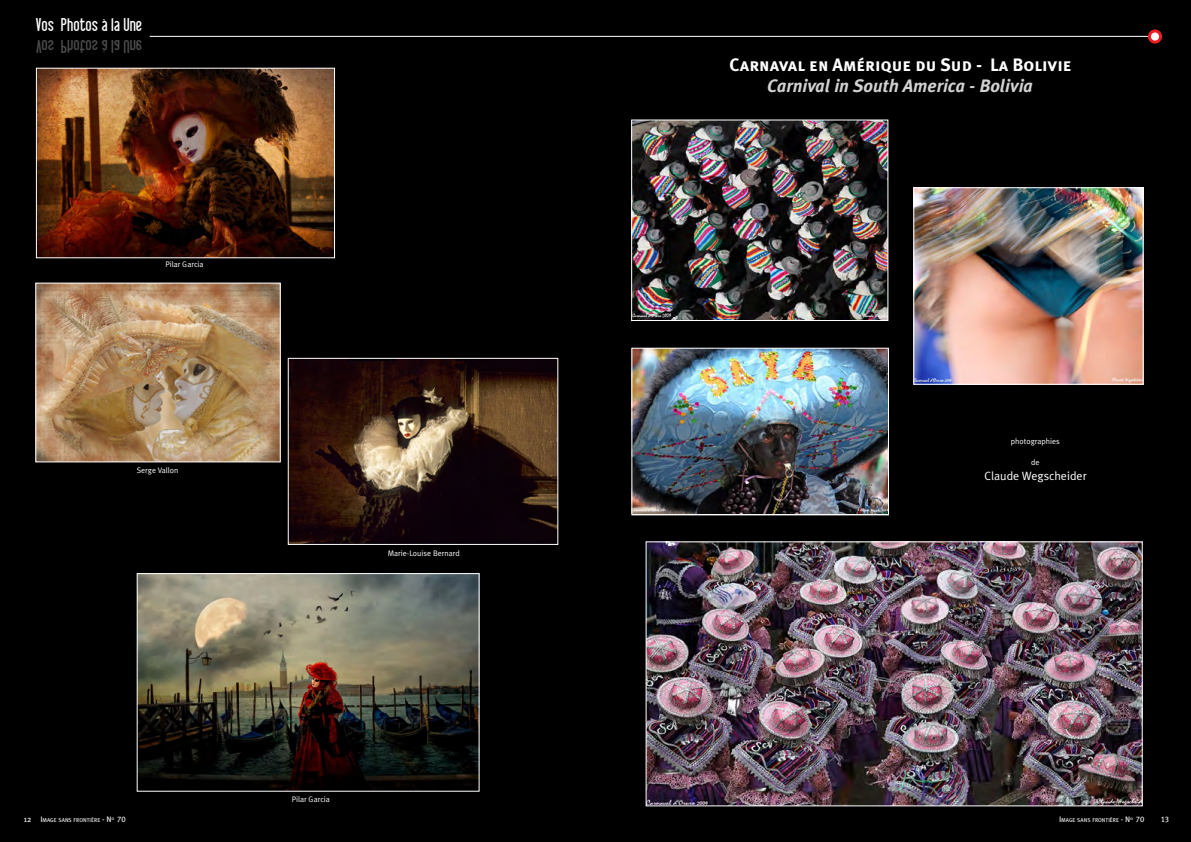
<style>
.page{position:relative;width:1191px;height:842px;background:#000}
.page>*{position:absolute;margin:0;border:0;box-sizing:border-box;transform-origin:0 0}
.t1{font:18px "Meta Plus Bold Caps";color:#fff}
.t2{font:italic 700 18px "Meta Plus";color:#d2d2d2}
.t3{font:18px "Libel Suit";color:#fff}
.t4{font:12px "Meta Plus Normal";color:#fff}
.t5{font:8px "Meta Plus Normal";color:#fff}
.t6{font:8px "Meta Plus Book Caps";color:#fff}
.t7{font:5.6px "Meta Plus";letter-spacing:.005em;color:#fff}
.s1{font-size:8px}
.s2{font-family:"Meta Plus Book Caps";font-size:8px}
</style>
<div class="page">
<hr style="left:150px;top:36px;width:1005px;height:1px;background:#fff">
<div style="left:1149px;top:31px;width:11px;height:11px;background:#fff;border-radius:50%"></div>
<div style="left:1148px;top:29px;width:14px;height:15px;border:3px solid #ed1d24;border-radius:50%"></div>
<img style="left:139px;top:575px;width:338px;height:215px">
<div style="left:137px;top:573px;width:342px;height:219px;border:1px solid #fff"></div>
<img style="left:290px;top:360px;width:266px;height:183px">
<div style="left:288px;top:358px;width:270px;height:187px;border:1px solid #fff"></div>
<img style="left:37px;top:285px;width:242px;height:175px">
<div style="left:35px;top:283px;width:246px;height:179px;border:1px solid #fff"></div>
<img style="left:38px;top:70px;width:295px;height:186px">
<div style="left:36px;top:68px;width:299px;height:190px;border:1px solid #fff"></div>
<img style="left:915px;top:190px;width:226px;height:192px">
<div style="left:913px;top:188px;width:230px;height:196px;border:1px solid #fff"></div>
<img style="left:648px;top:544px;width:492px;height:260px">
<img style="left:633px;top:350px;width:254px;height:163px">
<div style="left:631px;top:348px;width:258px;height:167px;border:1px solid #fff"></div>
<img style="left:633px;top:121px;width:253px;height:198px">
<div style="left:631px;top:119px;width:257px;height:202px;border:1px solid #fff"></div>
<h1 class="t3" style="left:35px;top:16px;width:108px">Vos Photos à la Une</h1>
<p class="t5" style="left:165px;top:260px;width:40px">Pilar Garcia</p>
<p class="t5" style="left:137px;top:466px;width:43px">Serge Vallon</p>
<p class="t5" style="left:388px;top:548px;width:73px">Marie-Louise Bernard</p>
<p class="t7" style="left:24px;top:817px;width:103px"><span class="s1">12</span> <span class="s1">I</span>MAGE SANS FRONTI ÈRE <span class="s1">-</span> <span class="s2">N</span><sup>o</sup> <span class="s2">70</span></p>
<p class="t5" style="left:292px;top:794px;width:40px">Pilar Garcia</p>
<h1 class="t1" style="left:729px;top:54px;width:344px">Carnaval en Amérique du Sud - La Bolivie</h1>
<h1 class="t2" style="left:767px;top:75px;width:267px">Carnival in South America - Bolivia</h1>
<p class="t5" style="left:1011px;top:437px;width:51px">photographies</p>
<p class="t5" style="left:1031px;top:458px;width:10px">de</p>
<h2 class="t4" style="left:984px;top:469px;width:104px">Claude Wegscheider</h2>
<p class="t7" style="left:1059px;top:817px;width:87px"><span class="s1">I</span>MAGE SANS FRONTI ÈRE <span class="s1">-</span> <span class="s2">N</span><sup>o</sup> <span class="s2">70</span></p>
<p class="t6" style="left:1160px;top:815px;width:10px">13</p>
</div>
